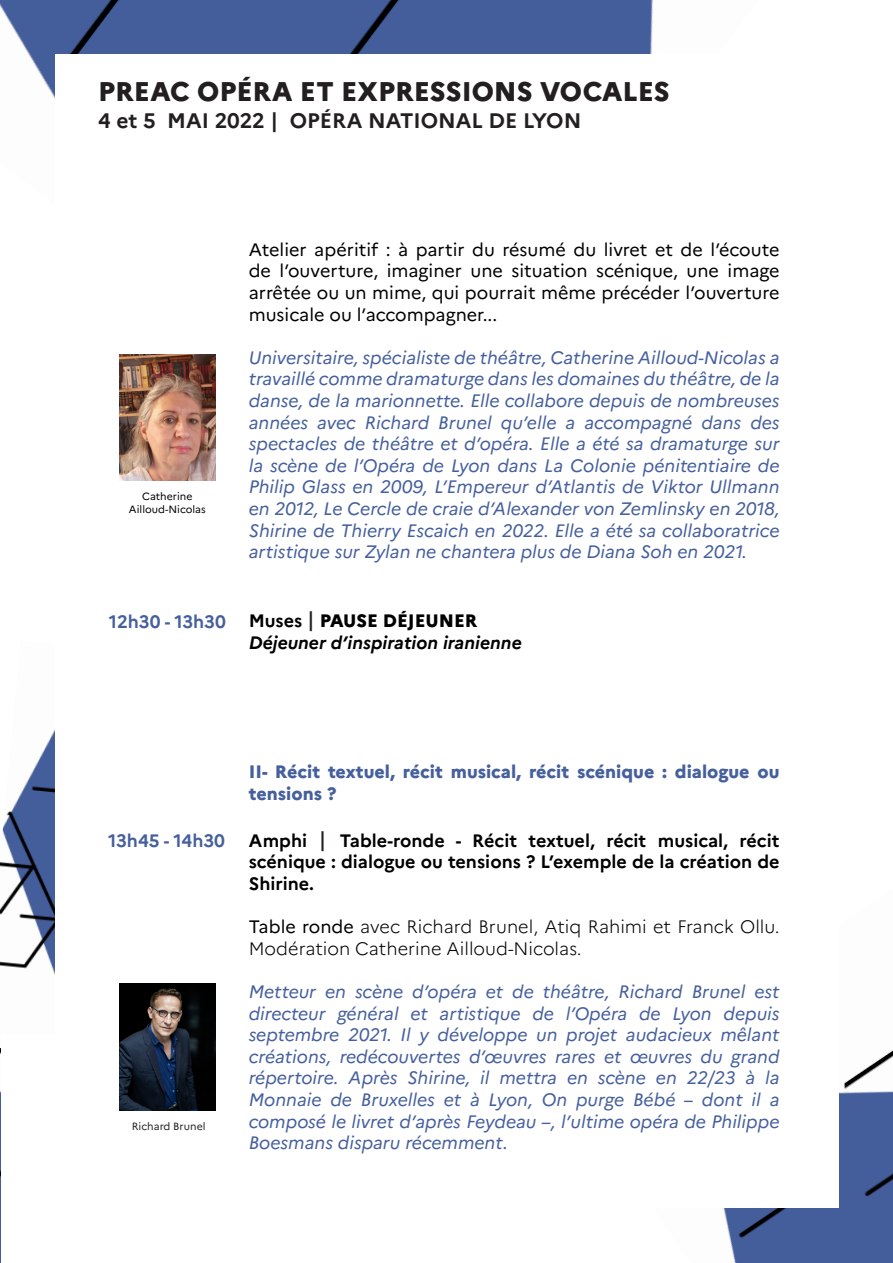
<style>
.page{position:relative;width:893px;height:1263px;background:#fff}
.page>*{position:absolute;margin:0;border:0;box-sizing:border-box;transform-origin:0 0}
.t1{font:800 27px "Marianne";color:#231f20}
.t2{font:700 21px "Marianne";color:#231f20}
.t3{font:italic 18px/21.6px "Marianne";color:#46609d;text-align:justify}
.t4{font:18px/21.6px "Marianne";color:#000;text-align:justify}
.t5{font:700 18px/21.6px "Marianne";color:#000;text-align:justify}
.t6{font:300 18px/21.6px "Marianne";color:#000}
.t7{font:800 18px/21.6px "Marianne";color:#46609d}
.t8{font:italic 700 18px "Marianne";color:#000}
.t9{font:700 18px "Marianne";color:#46609d}
.t10{font:800 18px "Marianne";color:#000}
.t11{font:10.5px "Marianne";color:#000}
.t12{font:10.5px "Marianne";color:#231f20}
.s1{font-weight:700}
.s2{font-weight:500;font-size:21px;color:#231f20}
.s3{font-weight:400}
</style>
<div class="page">
<img style="left:723px;top:1050px;width:170px;height:213px">
<img style="left:0;top:729px;width:55px;height:325px">
<div style="left:1px;top:1034px;width:270px;height:229px;background:#fff"></div>
<img style="left:0;top:0;width:653px;height:99px">
<div style="left:55px;top:55px;width:783px;height:1153px;background:#fff"></div>
<img style="left:119px;top:354px;width:96px;height:127px">
<img style="left:119px;top:983px;width:96px;height:127px">
<p class="t1" style="left:98px;top:71px;width:573px">PREAC OPÉRA ET EXPRESSIONS VOCALES</p>
<p class="t2" style="left:98px;top:104px;width:485px">4 et 5 MAI 2022 | OPÉRA NATIONAL DE LYON</p>
<p class="t11" style="left:142px;top:489px;width:52px">Catherine</p>
<p class="t11" style="left:129px;top:501px;width:78px">Ailloud-Nicolas</p>
<p class="t9" style="left:109px;top:607px;width:119px">12h30 - 13h30</p>
<p class="t4" style="left:249px;top:237px;width:532px">Atelier apéritif : à partir du résumé du livret et de l’écoute de l’ouverture, imaginer une situation scénique, une image arrêtée ou un mime, qui pourrait même précéder l’ouverture musicale ou l’accompagner...</p>
<p class="t3" style="left:249px;top:345px;width:532px">Universitaire, spécialiste de théâtre, Catherine Ailloud-Nicolas a travaillé comme dramaturge dans les domaines du théâtre, de la danse, de la marionnette. Elle collabore depuis de nombreuses années avec Richard Brunel qu’elle a accompagné dans des spectacles de théâtre et d’opéra. Elle a été sa dramaturge sur la scène de l’Opéra de Lyon dans La Colonie pénitentiaire de Philip Glass en 2009, L’Empereur d’Atlantis de Viktor Ullmann en 2012, Le Cercle de craie d’Alexander von Zemlinsky en 2018, Shirine de Thierry Escaich en 2022. Elle a été sa collaboratrice artistique sur Zylan ne chantera plus de Diana Soh en 2021.</p>
<p class="t10" style="left:249px;top:606px;width:230px"><span class="s1">Muses</span> <span class="s2">|</span> PAUSE DÉJEUNER</p>
<p class="t8" style="left:249px;top:628px;width:274px">Déjeuner d’inspiration iranienne</p>
<p class="t9" style="left:108px;top:827px;width:118px">13h45 - 14h30</p>
<p class="t12" style="left:132px;top:1118px;width:75px">Richard Brunel</p>
<p class="t7" style="left:249px;top:759px;width:532px">II- Récit textuel, récit musical, récit scénique : dialogue ou tensions ?</p>
<p class="t5" style="left:249px;top:828px;width:532px">Amphi <span class="s2">|</span> Table-ronde - Récit textuel, récit musical, récit scénique : dialogue ou tensions ? L’exemple de la création de Shirine.</p>
<p class="t6" style="left:249px;top:915px;width:532px"><span class="s3">Table ronde</span> avec Richard Brunel, Atiq Rahimi et Franck Ollu.<br>Modération Catherine Ailloud-Nicolas.</p>
<p class="t3" style="left:249px;top:979px;width:532px">Metteur en scène d’opéra et de théâtre, Richard Brunel est directeur général et artistique de l’Opéra de Lyon depuis septembre 2021. Il y développe un projet audacieux mêlant créations, redécouvertes d’œuvres rares et œuvres du grand répertoire. Après Shirine, il mettra en scène en 22/23 à la Monnaie de Bruxelles et à Lyon, On purge Bébé – dont il a composé le livret d’après Feydeau –, l’ultime opéra de Philippe Boesmans disparu récemment.</p>
</div>
